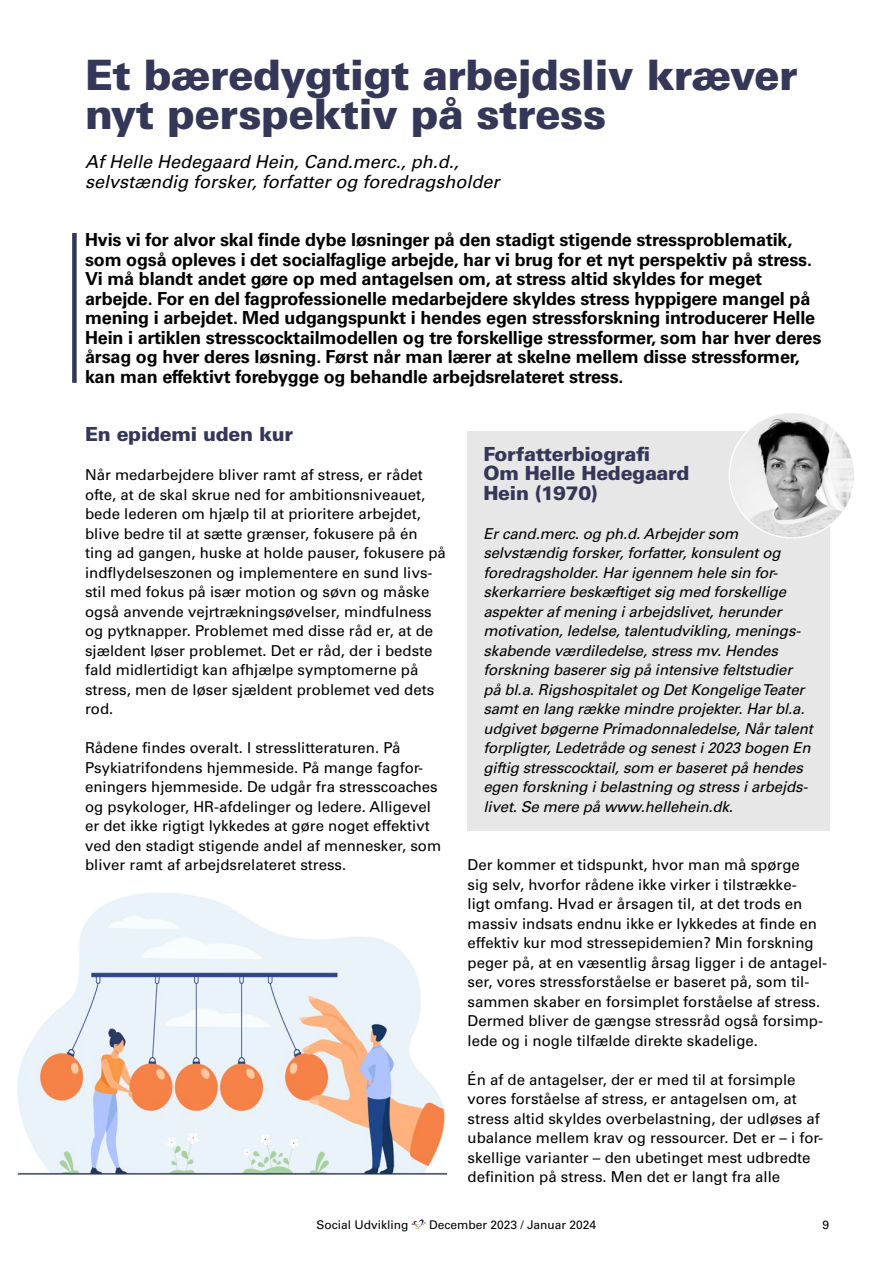
<style>
.page{position:relative;width:893px;height:1263px;background:#fff}
.page>*{position:absolute;margin:0;border:0;box-sizing:border-box;transform-origin:0 0}
.t1{font:900 42px/39px "Univers LT Std";letter-spacing:-.015em;color:#343758}
.t2{font:900 19.5px/19.5px "Univers LT Std";letter-spacing:-.015em;color:#343758}
.t3{font:700 18px/19.5px "Univers LT Std";letter-spacing:-.01em;color:#000}
.t4{font:italic 18px/19.5px "Univers LT Std";color:#000}
.t5{font:15px/19.5px "Univers LT Std";color:#000}
.t6{font:italic 15px/19.5px "Univers LT Std";letter-spacing:-.01em;color:#000}
.t7{font:12px "Univers LT Std";color:#000}
</style>
<div class="page">
<div style="left:72px;top:233px;width:5px;height:150px;background:#343758"></div>
<div style="left:468px;top:431px;width:362px;height:400px;background:#e3e3e3"></div>
<img style="left:729px;top:412px;width:126px;height:126px;border-radius:63px">
<img style="left:17px;top:893px;width:429px;height:282px">
<svg style="left:412px;top:1219px;width:14px;height:10px"></svg>
<h1 class="t1" style="left:85px;top:55px;width:714px">Et bæredygtigt arbejdsliv kræver nyt perspektiv på stress</h1>
<p class="t4" style="left:85px;top:152px;width:416px">Af Helle Hedegaard Hein, Cand.merc., ph.d., selvstændig forsker, forfatter og foredragsholder</p>
<p class="t3" style="left:85px;top:230px;width:738px">Hvis vi for alvor skal finde dybe løsninger på den stadigt stigende stressproblematik, som også opleves i det socialfaglige arbejde, har vi brug for et nyt perspektiv på stress.<br>Vi må blandt andet gøre op med antagelsen om, at stress altid skyldes for meget arbejde. For en del fagprofessionelle medarbejdere skyldes stress hyppigere mangel på mening i arbejdet. Med udgangspunkt i hendes egen stressforskning introducerer Helle Hein i artiklen stresscocktailmodellen og tre forskellige stressformer, som har hver deres årsag og hver deres løsning. Først når man lærer at skelne mellem disse stressformer, kan man effektivt forebygge og behandle arbejdsrelateret stress.</p>
<h2 class="t2" style="left:85px;top:424px;width:210px">En epidemi uden kur</h2>
<p class="t5" style="left:85px;top:465px;width:362px">Når medarbejdere bliver ramt af stress, er rådet ofte, at de skal skrue ned for ambitionsniveauet, bede lederen om hjælp til at prioritere arbejdet, blive bedre til at sætte grænser, fokusere på én ting ad gangen, huske at holde pauser, fokusere på indflydelseszonen og implementere en sund livs&shy;stil med fokus på især motion og søvn og måske også anvende vejrtrækningsøvelser, mindfulness og pytknapper. Problemet med disse råd er, at de sjældent løser problemet. Det er råd, der i bedste fald midlertidigt kan afhjælpe symptomerne på stress, men de løser sjældent problemet ved dets rod.</p>
<p class="t5" style="left:85px;top:738px;width:358px">Rådene findes overalt. I stresslitteraturen. På Psykiatrifondens hjemmeside. På mange fagfor&shy;eningers hjemmeside. De udgår fra stresscoaches og psykologer, HR-afdelinger og ledere. Alligevel er det ikke rigtigt lykkedes at gøre noget effektivt ved den stadigt stigende andel af mennesker, som bliver ramt af arbejdsrelateret stress.</p>
<h2 class="t2" style="left:483px;top:444px;width:208px">Forfatterbiografi<br>Om Helle Hedegaard<br>Hein (1970)</h2>
<p class="t6" style="left:483px;top:524px;width:331px">Er cand.merc. og ph.d. Arbejder som selvstændig forsker, forfatter, konsulent og foredragsholder. Har igennem hele sin for&shy;skerkarriere beskæftiget sig med forskellige aspekter af mening i arbejdslivet, herunder motivation, ledelse, talentudvikling, menings&shy;skabende værdiledelse, stress mv. Hendes forskning baserer sig på intensive feltstudier på bl.a. Rigshospitalet og Det Kongelige Teater samt en lang række mindre projekter. Har bl.a. udgivet bøgerne Primadonnaledelse, Når talent forpligter, Ledetråde og senest i 2023 bogen En giftig stresscocktail, som er baseret på hendes egen forskning i belastning og stress i arbejds&shy;livet. Se mere på www.hellehein.dk.</p>
<p class="t5" style="left:468px;top:855px;width:361px">Der kommer et tidspunkt, hvor man må spørge<br>sig selv, hvorfor rådene ikke virker i tilstrække-<br>ligt omfang. Hvad er årsagen til, at det trods en massiv indsats endnu ikke er lykkedes at finde en effektiv kur mod stressepidemien? Min forskning peger på, at en væsentlig årsag ligger i de antagel&shy;ser, vores stressforståelse er baseret på, som til&shy;sammen skaber en forsimplet forståelse af stress.<br>Dermed bliver de gængse stressråd også forsimp&shy;lede og i nogle tilfælde direkte skadelige.</p>
<p class="t5" style="left:468px;top:1070px;width:357px">Én af de antagelser, der er med til at forsimple vores forståelse af stress, er antagelsen om, at stress altid skyldes overbelastning, der udløses af ubalance mellem krav og ressourcer. Det er – i for&shy;skellige varianter – den ubetinget mest udbredte definition på stress. Men det er langt fra alle</p>
<p class="t7" style="left:316px;top:1217px;width:94px">Social Udvikling</p>
<p class="t7" style="left:429px;top:1217px;width:169px">December 2023 / Januar 2024</p>
<p class="t7" style="left:822px;top:1217px;width:8px">9</p>
</div>
